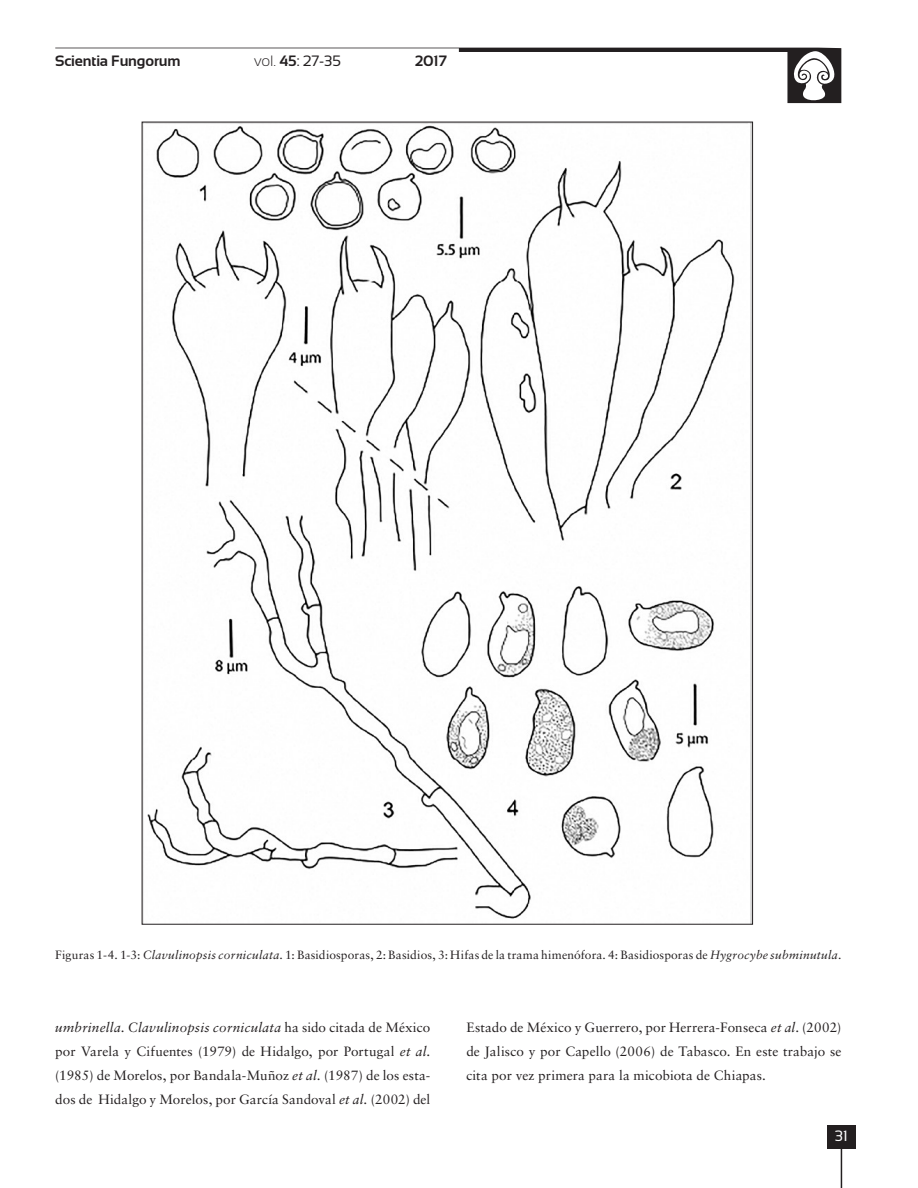
<style>
.page{position:relative;width:918px;height:1188px;background:#fff}
.page>*{position:absolute;margin:0;border:0;box-sizing:border-box;transform-origin:0 0}
.t1{font:700 15px "Sansation";letter-spacing:-.01em;color:#231f20}
.t2{font:15px "Sansation";color:#231f20}
.t3{font:15px "Sansation";color:#fff}
.sin_sangría{font:13.5px/24px "Sabon LT Std";letter-spacing:.005em;color:#231f20;text-align:justify}
.pie_de_figura{font:12px "Sabon LT Std";letter-spacing:.015em;color:#231f20}
.s1{font-weight:300}
.s2{font-weight:700}
.s3{font-style:italic}
</style>
<div class="page">
<div style="left:827px;top:1125px;width:28px;height:24px;background:#231f20"></div>
<hr style="left:841px;top:1147px;width:1px;height:41px;background:#231f20">
<svg style="left:55px;top:48px;width:786px;height:55px"></svg>
<img style="left:147px;top:124px;width:604px;height:799px">
<p class="t1" style="left:55px;top:52px;width:127px">Scientia Fungorum</p>
<p class="t2" style="left:254px;top:52px;width:88px"><span class="s1">vol.</span> <span class="s2">45</span>: 27-35</p>
<p class="t1" style="left:415px;top:52px;width:34px">2017</p>
<p class="pie_de_figura" style="left:55px;top:948px;width:788px">Figuras 1-4. 1-3: <span class="s3">Clavulinopsis corniculata</span>. 1: Basidiosporas, 2: Basidios, 3: Hifas de la trama himenófora. 4: Basidiosporas de <span class="s3">Hygrocybe subminutula</span>.</p>
<p class="sin_sangría" style="left:55px;top:1015px;width:377px"><span class="s3">umbrinella</span>. <span class="s3">Clavulinopsis corniculata</span> ha sido citada de México por Varela y Cifuentes (1979) de Hidalgo, por Portugal <span class="s3">et al</span>. (1985) de Morelos, por Bandala-Muñoz <span class="s3">et al.</span> (1987) de los esta&shy;dos de Hidalgo y Morelos, por García Sandoval <span class="s3">et al.</span> (2002) del</p>
<p class="sin_sangría" style="left:466px;top:1015px;width:377px">Estado de México y Guerrero, por Herrera-Fonseca <span class="s3">et al</span>. (2002) de Jalisco y por Capello (2006) de Tabasco. En este trabajo se cita por vez primera para la micobiota de Chiapas.</p>
<p class="t3" style="left:835px;top:1128px;width:15px">31</p>
</div>
